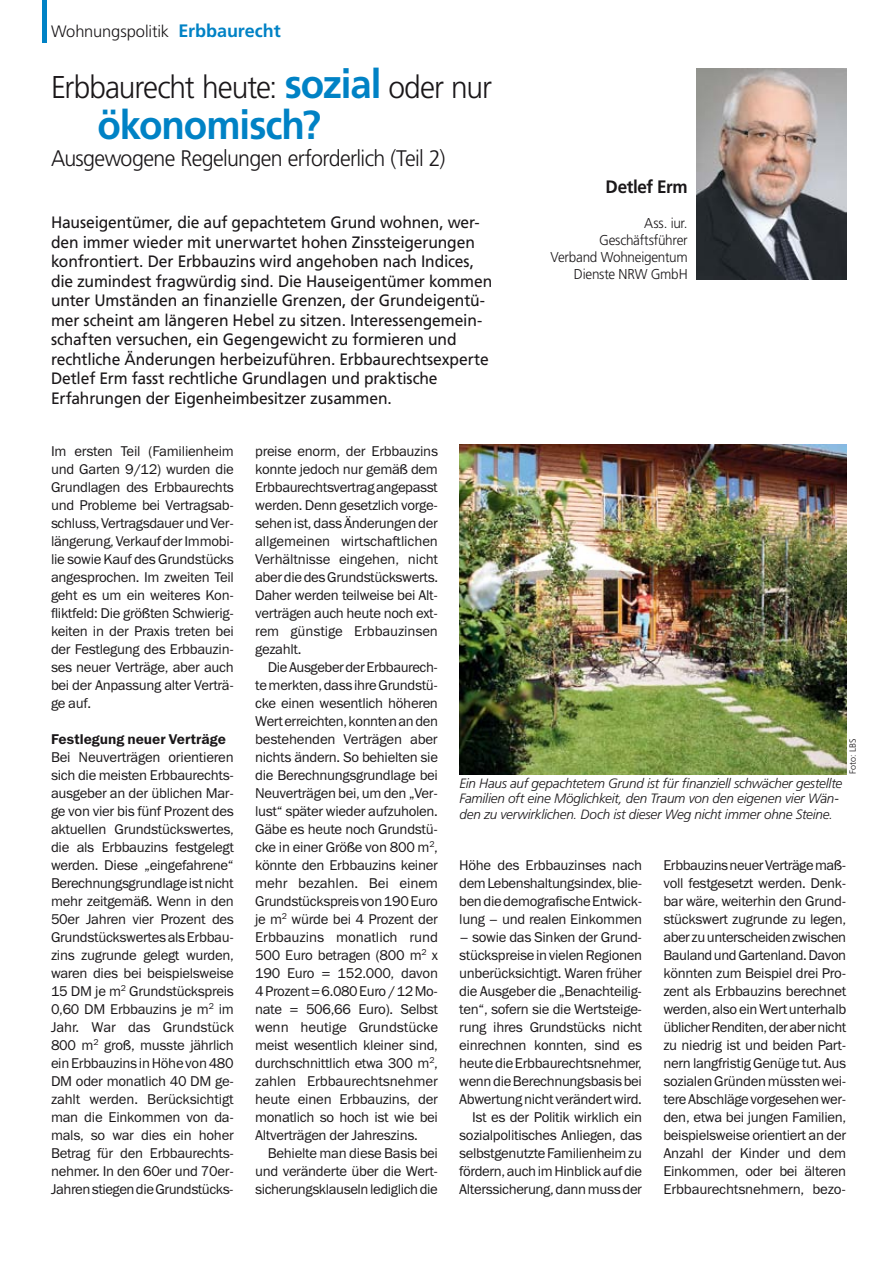
<style>
.page{position:relative;width:893px;height:1263px;background:#fff}
.page>*{position:absolute;margin:0;border:0;box-sizing:border-box;transform-origin:0 0}
.t1{font:700 40.5px "Frutiger LT Std";letter-spacing:-.03em;color:#0082c5;scale:.95 1}
.t2{font:300 31.5px "Frutiger LT Std";letter-spacing:-.035em;color:#1a1719;scale:.95 1}
.t3{font:300 22.5px "Frutiger LT Std";letter-spacing:-.03em;color:#1a1719;scale:.95 1}
.t4{font:700 18px "Frutiger LT Std";letter-spacing:-.025em;color:#1a1719;scale:.95 1}
.t5{font:16.5px/19.5px "Frutiger LT Std";letter-spacing:-.01em;color:#1a1719;scale:.95 1}
.t6{font:300 16.5px "Frutiger LT Std";letter-spacing:-.01em;color:#1a1719}
.t7{font:14.25px/18px "Franklin Gothic Book ITC";letter-spacing:-.02em;color:#1a1719;text-align:justify}
.t8{font:300 14.25px/17.1px "Frutiger LT Std";letter-spacing:-.02em;color:#1a1719;text-align:right;scale:.95 1}
.t9{font:14.25px "Franklin Gothic Demi ITC";color:#1a1719}
.t10{font:italic 300 13.5px/15.5px "Frutiger LT Std";letter-spacing:-.02em;color:#1a1719}
.t11{font:300 9px "Frutiger LT Std";color:#1a1719}
.s1{font-weight:700;font-size:18px;color:#0082c5}
.s2{font-weight:700;font-size:40.5px;color:#0082c5}
</style>
<div class="page">
<img style="left:696px;top:68px;width:150px;height:212px">
<hr style="left:43px;top:0;width:4px;height:43px;background:#0082c5">
<img style="left:459px;top:444px;width:387px;height:330px">
<p class="t6" style="left:51px;top:21px;width:231px">Wohnungspolitik <span class="s1">Erbbaurecht</span></p>
<h2 class="t2" style="left:51px;top:70px;width:466px">Erbbaurecht heute: <span class="s2">sozial</span> oder nur</h2>
<h1 class="t1" style="left:97px;top:101px;width:237px">ökonomisch?</h1>
<h3 class="t3" style="left:51px;top:145px;width:417px">Ausgewogene Regelungen erforderlich (Teil 2)</h3>
<p class="t5" style="left:51px;top:213px;width:466px">Hauseigentümer, die auf gepachtetem Grund wohnen, wer&shy;den immer wieder mit unerwartet hohen Zinssteigerungen konfrontiert. Der Erbbauzins wird angehoben nach Indices, die zumindest fragwürdig sind. Die Hauseigentümer kommen unter Umständen an finanzielle Grenzen, der Grundeigentü&shy;mer scheint am längeren Hebel zu sitzen. Interessengemein&shy;schaften versuchen, ein Gegengewicht zu formieren und rechtliche Änderungen herbeizuführen. Erbbaurechtsexperte Detlef Erm fasst rechtliche Grundlagen und praktische Erfahrungen der Eigenheimbesitzer zusammen.</p>
<p class="t4" style="left:606px;top:176px;width:88px">Detlef Erm</p>
<p class="t8" style="left:551px;top:215px;width:146px">Ass. iur.<br>Geschäftsführer<br>Verband Wohneigentum<br>Dienste NRW GmbH</p>
<p class="t7" style="left:51px;top:442px;width:184px">Im ersten Teil (Familienheim und Garten 9/12) wurden die Grundlagen des Erbbaurechts und Probleme bei Vertragsab&shy;schluss, Vertragsdauer und Ver&shy;längerung, Verkauf der Immobi&shy;lie sowie Kauf des Grundstücks angesprochen. Im zweiten Teil geht es um ein weiteres Kon&shy;fliktfeld: Die größten Schwierig&shy;keiten in der Praxis treten bei der Festlegung des Erbbauzin&shy;ses neuer Verträge, aber auch bei der Anpassung alter Verträ&shy;ge auf.</p>
<p class="t9" style="left:51px;top:730px;width:176px">Festlegung neuer Verträge</p>
<p class="t7" style="left:51px;top:748px;width:184px">Bei Neuverträgen orientieren sich die meisten Erbbaurechts&shy;ausgeber an der üblichen Mar&shy;ge von vier bis fünf Prozent des aktuellen Grundstückswertes, die als Erbbauzins festgelegt werden. Diese „eingefahrene“ Berechnungsgrundlage ist nicht mehr zeitgemäß. Wenn in den 50er Jahren vier Prozent des Grundstückswertes als Erbbau&shy;zins zugrunde gelegt wurden, waren dies bei beispielsweise 15 DM je m<sup>2</sup> Grundstückspreis 0,60 DM Erbbauzins je m<sup>2</sup> im Jahr. War das Grundstück 800 m<sup>2</sup> groß, musste jährlich ein Erbbauzins in Höhe von 480<br>DM oder monatlich 40 DM ge&shy;zahlt werden. Berücksichtigt man die Einkommen von da&shy;mals, so war dies ein hoher Betrag für den Erbbaurechts&shy;nehmer. In den 60er und 70er-Jahren stiegen die Grundstücks-</p>
<p class="t7" style="left:255px;top:442px;width:184px">preise enorm, der Erbbauzins konnte jedoch nur gemäß dem Erbbaurechtsvertrag angepasst werden. Denn gesetzlich vorge&shy;sehen ist, dass Änderungen der allgemeinen wirtschaftlichen Verhältnisse eingehen, nicht aber die des Grundstückswerts.<br>Daher werden teilweise bei Alt&shy;verträgen auch heute noch ext&shy;rem günstige Erbbauzinsen gezahlt.</p>
<p class="t7" style="left:255px;top:658px;width:184px;text-indent:13px">Die Ausgeber der Erbbaurech&shy;te merkten, dass ihre Grundstü&shy;cke einen wesentlich höheren Wert erreichten, konnten an den bestehenden Verträgen aber nichts ändern. So behielten sie die Berechnungsgrundlage bei Neuverträgen bei, um den „Ver&shy;lust“ später wieder aufzuholen.<br>Gäbe es heute noch Grundstü&shy;cke in einer Größe von 800 m<sup>2</sup>, könnte den Erbbauzins keiner mehr bezahlen. Bei einem Grundstückspreis von 190 Euro je m<sup>2</sup> würde bei 4 Prozent der Erbbauzins monatlich rund 500 Euro betragen (800 m<sup>2</sup> x 190 Euro = 152.000, davon 4Prozent = 6.080 Euro / 12Mo&shy;nate = 506,66 Euro). Selbst wenn heutige Grundstücke meist wesentlich kleiner sind, durchschnittlich etwa 300 m<sup>2</sup>, zahlen Erbbaurechtsnehmer heute einen Erbbauzins, der monatlich so hoch ist wie bei Altverträgen der Jahreszins.</p>
<p class="t7" style="left:255px;top:1144px;width:184px;text-indent:13px">Behielte man diese Basis bei und veränderte über die Wert&shy;sicherungsklauseln lediglich die</p>
<p class="t11" style="left:848px;top:774px;width:37px;rotate:-90deg">Foto: LBS</p>
<p class="t10" style="left:459px;top:776px;width:384px">Ein Haus auf gepachtetem Grund ist für finanziell schwächer gestellte<br>Familien oft eine Möglichkeit, den Traum von den eigenen vier Wän&shy;den zu verwirklichen. Doch ist dieser Weg nicht immer ohne Steine.</p>
<p class="t7" style="left:459px;top:856px;width:184px">Höhe des Erbbauzinses nach dem Lebenshaltungsindex, blie&shy;ben die demografische Entwick&shy;lung – und realen Einkommen</p>
<p class="t7" style="left:459px;top:928px;width:184px;text-align:right">– sowie das Sinken der Grund&shy;stückspreise in vielen Regionen unberücksichtigt. Waren früher die Ausgeber die „Benachteilig&shy;ten“, sofern sie die Wertsteige&shy;rung ihres Grundstücks nicht einrechnen konnten, sind es heute die Erbbaurechtsnehmer, wenn die Berechnungsbasis bei<br>Abwertung nicht verändert wird.<br>Ist es der Politik wirklich ein sozialpolitisches Anliegen, das selbstgenutzte Familienheim zu fördern, auch im Hinblick auf die<br>Alterssicherung, dann muss der</p>
<p class="t7" style="left:663px;top:856px;width:184px">Erbbauzins neuer Verträge maß&shy;voll festgesetzt werden. Denk&shy;bar wäre, weiterhin den Grund&shy;stückswert zugrunde zu legen, aber zu unterscheiden zwischen Bauland und Gartenland. Davon könnten zum Beispiel drei Pro&shy;zent als Erbbauzins berechnet werden, also ein Wert unterhalb üblicher Renditen, der aber nicht zu niedrig ist und beiden Part&shy;nern langfristig Genüge tut. Aus sozialen Gründen müssten wei&shy;tere Abschläge vorgesehen wer&shy;den, etwa bei jungen Familien, beispielsweise orientiert an der Anzahl der Kinder und dem Einkommen, oder bei älteren Erbbaurechtsnehmern, bezo-</p>
</div>
